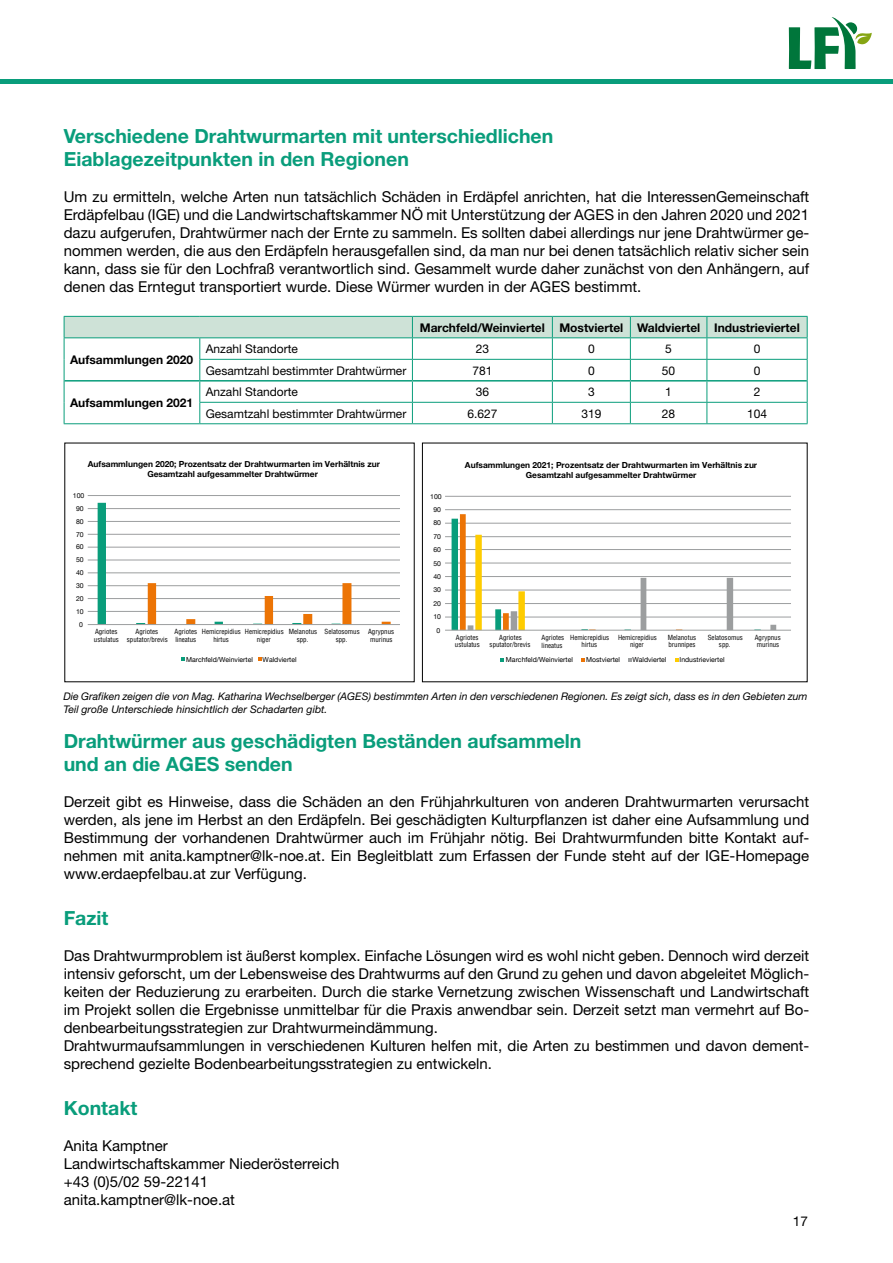
<style>
.page{position:relative;width:893px;height:1263px;background:#fff}
.page>*{position:absolute;margin:0;border:0;box-sizing:border-box;transform-origin:0 0}
.t1{font:700 19.5px/23.4px "Helvetica Neue";color:#099d7b}
.t2{font:15px/18px "Helvetica Neue";color:#000;text-align:justify}
.t3{font:13.5px "Helvetica Neue";color:#000}
.t4{font:12px "Helvetica Neue";color:#000}
.t5{font:700 12px "Helvetica Neue";color:#000}
.t6{font:italic 10.5px/12.6px "Helvetica Neue";color:#000}
.t7{font:700 8.4px/10.1px "Helvetica Neue";color:#000;text-align:center}
.t8{font:condensed 6.9px/7.8px "Helvetica";color:#000;text-align:center}
.t9{font:6.9px "Helvetica Neue";color:#000}
</style>
<div class="page">
<div style="left:0;top:79px;width:893px;height:5px;background:#099d7b"></div>
<svg style="left:789px;top:17px;width:83px;height:52px"></svg>
<hr style="left:88px;top:611px;width:312px;height:1px;background:#9c9e9f">
<hr style="left:88px;top:598px;width:312px;height:1px;background:#9c9e9f">
<hr style="left:88px;top:585px;width:312px;height:1px;background:#9c9e9f">
<hr style="left:88px;top:573px;width:312px;height:1px;background:#9c9e9f">
<hr style="left:88px;top:560px;width:312px;height:1px;background:#9c9e9f">
<hr style="left:88px;top:547px;width:312px;height:1px;background:#9c9e9f">
<hr style="left:88px;top:534px;width:312px;height:1px;background:#9c9e9f">
<hr style="left:88px;top:521px;width:312px;height:1px;background:#9c9e9f">
<hr style="left:88px;top:508px;width:312px;height:1px;background:#9c9e9f">
<hr style="left:88px;top:495px;width:312px;height:1px;background:#9c9e9f">
<svg style="left:98px;top:503px;width:293px;height:121px"></svg>
<hr style="left:88px;top:624px;width:312px;height:1px;background:#9c9e9f">
<hr style="left:445px;top:617px;width:346px;height:1px;background:#9c9e9f">
<hr style="left:445px;top:603px;width:346px;height:1px;background:#9c9e9f">
<hr style="left:445px;top:590px;width:346px;height:1px;background:#9c9e9f">
<hr style="left:445px;top:576px;width:346px;height:1px;background:#9c9e9f">
<hr style="left:445px;top:563px;width:346px;height:1px;background:#9c9e9f">
<hr style="left:445px;top:549px;width:346px;height:1px;background:#9c9e9f">
<hr style="left:445px;top:536px;width:346px;height:1px;background:#9c9e9f">
<hr style="left:445px;top:523px;width:346px;height:1px;background:#9c9e9f">
<hr style="left:445px;top:509px;width:346px;height:1px;background:#9c9e9f">
<hr style="left:445px;top:496px;width:346px;height:1px;background:#9c9e9f">
<svg style="left:452px;top:514px;width:324px;height:116px"></svg>
<hr style="left:445px;top:630px;width:346px;height:1px;background:#9c9e9f">
<hr style="left:64px;top:423px;width:136px;height:1px;background:#099d7b">
<hr style="left:200px;top:423px;width:212px;height:1px;background:#099d7b">
<hr style="left:412px;top:423px;width:140px;height:1px;background:#099d7b">
<hr style="left:552px;top:423px;width:78px;height:1px;background:#099d7b">
<hr style="left:630px;top:423px;width:77px;height:1px;background:#099d7b">
<hr style="left:707px;top:423px;width:100px;height:1px;background:#099d7b">
<svg style="left:64px;top:316px;width:744px;height:107px"></svg>
<h1 class="t1" style="left:64px;top:123px;width:491px">Verschiedene Drahtwurmarten mit unterschiedlichen<br>Eiablagezeitpunkten in den Regionen</h1>
<p class="t2" style="left:64px;top:187px;width:747px">Um zu ermitteln, welche Arten nun tatsächlich Schäden in Erdäpfel anrichten, hat die InteressenGemeinschaft Erdäpfelbau (IGE) und die Landwirtschaftskammer NÖ mit Unterstützung der AGES in den Jahren 2020 und 2021 dazu aufgerufen, Drahtwürmer nach der Ernte zu sammeln. Es sollten dabei allerdings nur jene Drahtwürmer ge&shy;nommen werden, die aus den Erdäpfeln herausgefallen sind, da man nur bei denen tatsächlich relativ sicher sein kann, dass sie für den Lochfraß verantwortlich sind. Gesammelt wurde daher zunächst von den Anhängern, auf denen das Erntegut transportiert wurde. Diese Würmer wurden in der AGES bestimmt.</p>
<p class="t5" style="left:70px;top:352px;width:125px">Aufsammlungen 2020</p>
<p class="t5" style="left:70px;top:395px;width:125px">Aufsammlungen 2021</p>
<p class="t5" style="left:420px;top:320px;width:381px">Marchfeld/Weinviertel Mostviertel Waldviertel Industrieviertel</p>
<p class="t4" style="left:206px;top:342px;width:94px">Anzahl Standorte</p>
<p class="t4" style="left:476px;top:342px;width:15px">23</p>
<p class="t4" style="left:588px;top:342px;width:8px">0</p>
<p class="t4" style="left:665px;top:342px;width:8px">5</p>
<p class="t4" style="left:754px;top:342px;width:8px">0</p>
<p class="t4" style="left:206px;top:363px;width:202px">Gesamtzahl bestimmter Drahtwürmer</p>
<p class="t4" style="left:472px;top:363px;width:22px">781</p>
<p class="t4" style="left:588px;top:363px;width:8px">0</p>
<p class="t4" style="left:662px;top:363px;width:15px">50</p>
<p class="t4" style="left:754px;top:363px;width:8px">0</p>
<p class="t4" style="left:206px;top:385px;width:94px">Anzahl Standorte</p>
<p class="t4" style="left:476px;top:385px;width:15px">36</p>
<p class="t4" style="left:588px;top:385px;width:8px">3</p>
<p class="t4" style="left:665px;top:385px;width:8px">1</p>
<p class="t4" style="left:754px;top:385px;width:8px">2</p>
<p class="t4" style="left:206px;top:406px;width:202px">Gesamtzahl bestimmter Drahtwürmer</p>
<p class="t4" style="left:467px;top:406px;width:32px">6.627</p>
<p class="t4" style="left:581px;top:406px;width:22px">319</p>
<p class="t4" style="left:662px;top:406px;width:15px">28</p>
<p class="t4" style="left:747px;top:406px;width:22px">104</p>
<p class="t7" style="left:88px;top:459px;width:294px">Aufsammlungen 2020; Prozentsatz der Drahtwurmarten im Verhältnis zur<br>Gesamtzahl aufgesammelter Drahtwürmer</p>
<p class="t7" style="left:465px;top:460px;width:294px">Aufsammlungen 2021; Prozentsatz der Drahtwurmarten im Verhältnis zur<br>Gesamtzahl aufgesammelter Drahtwürmer</p>
<p class="t9" style="left:73px;top:490px;width:13px">100</p>
<p class="t9" style="left:430px;top:491px;width:13px">100</p>
<p class="t9" style="left:76px;top:503px;width:9px">90</p>
<p class="t9" style="left:433px;top:505px;width:9px">90</p>
<p class="t9" style="left:76px;top:516px;width:9px">80</p>
<p class="t9" style="left:433px;top:518px;width:9px">80</p>
<p class="t9" style="left:76px;top:529px;width:9px">70</p>
<p class="t9" style="left:433px;top:531px;width:9px">70</p>
<p class="t9" style="left:76px;top:542px;width:9px">60</p>
<p class="t9" style="left:433px;top:545px;width:9px">60</p>
<p class="t9" style="left:76px;top:555px;width:9px">50</p>
<p class="t9" style="left:433px;top:558px;width:9px">50</p>
<p class="t9" style="left:76px;top:568px;width:9px">40</p>
<p class="t9" style="left:433px;top:571px;width:9px">40</p>
<p class="t9" style="left:76px;top:581px;width:9px">30</p>
<p class="t9" style="left:433px;top:585px;width:9px">30</p>
<p class="t9" style="left:76px;top:594px;width:9px">20</p>
<p class="t9" style="left:433px;top:598px;width:9px">20</p>
<p class="t9" style="left:76px;top:606px;width:9px">10</p>
<p class="t9" style="left:433px;top:612px;width:9px">10</p>
<p class="t9" style="left:79px;top:619px;width:5px">0</p>
<p class="t8" style="left:94px;top:627px;width:26px;text-align:left">Agriotes ustulatus</p>
<p class="t8" style="left:127px;top:627px;width:42px">Agriotes sputator/brevis</p>
<p class="t8" style="left:175px;top:627px;width:24px;text-align:left">Agriotes lineatus</p>
<p class="t8" style="left:202px;top:627px;width:40px">Hemicrepidius hirtus</p>
<p class="t8" style="left:245px;top:627px;width:40px">Hemicrepidius niger</p>
<p class="t8" style="left:289px;top:627px;width:30px">Melanotus spp.</p>
<p class="t8" style="left:325px;top:627px;width:37px">Selatosomus spp.</p>
<p class="t8" style="left:368px;top:627px;width:28px;text-align:left">Agrypnus murinus</p>
<p class="t9" style="left:437px;top:625px;width:5px">0</p>
<p class="t8" style="left:455px;top:633px;width:26px;text-align:left">Agriotes ustulatus</p>
<p class="t8" style="left:490px;top:633px;width:42px">Agriotes sputator/brevis</p>
<p class="t8" style="left:542px;top:633px;width:24px;line-height:8.2px;text-align:left">Agriotes lineatus</p>
<p class="t8" style="left:570px;top:633px;width:41px">Hemicrepidius hirtus</p>
<p class="t8" style="left:618px;top:633px;width:41px">Hemicrepidius niger</p>
<p class="t8" style="left:668px;top:633px;width:30px;text-align:left">Melanotus brunnipes</p>
<p class="t8" style="left:708px;top:633px;width:37px">Selatosomus spp.</p>
<p class="t8" style="left:755px;top:633px;width:28px;text-align:left">Agrypnus murinus</p>
<p class="t9" style="left:186px;top:654px;width:68px">Marchfeld/Weinviertel</p>
<p class="t9" style="left:263px;top:654px;width:36px">Waldviertel</p>
<p class="t9" style="left:506px;top:655px;width:68px">Marchfeld/Weinviertel</p>
<p class="t9" style="left:586px;top:655px;width:35px">Mostviertel</p>
<p class="t9" style="left:632px;top:655px;width:36px">Waldviertel</p>
<p class="t9" style="left:679px;top:655px;width:47px">Industrieviertel</p>
<p class="t6" style="left:63px;top:690px;width:746px">Die Grafiken zeigen die von Mag. Katharina Wechselberger (AGES) bestimmten Arten in den verschiedenen Regionen. Es zeigt sich, dass es in den Gebieten zum<br>Teil große Unterschiede hinsichtlich der Schadarten gibt.</p>
<h1 class="t1" style="left:64px;top:729px;width:519px">Drahtwürmer aus geschädigten Beständen aufsammeln und an die AGES senden</h1>
<p class="t2" style="left:64px;top:793px;width:747px">Derzeit gibt es Hinweise, dass die Schäden an den Frühjahrkulturen von anderen Drahtwurmarten verursacht werden, als jene im Herbst an den Erdäpfeln. Bei geschädigten Kulturpflanzen ist daher eine Aufsammlung und Bestimmung der vorhandenen Drahtwürmer auch im Frühjahr nötig. Bei Drahtwurmfunden bitte Kontakt auf&shy;nehmen mit anita.kamptner@lk-noe.at. Ein Begleitblatt zum Erfassen der Funde steht auf der IGE-Homepage www.erdaepfelbau.at zur Verfügung.</p>
<h1 class="t1" style="left:64px;top:906px;width:46px">Fazit</h1>
<p class="t2" style="left:64px;top:946px;width:747px;text-align:left">Das Drahtwurmproblem ist äußerst komplex. Einfache Lösungen wird es wohl nicht geben. Dennoch wird derzeit intensiv geforscht, um der Lebensweise des Drahtwurms auf den Grund zu gehen und davon abgeleitet Möglich&shy;keiten der Reduzierung zu erarbeiten. Durch die starke Vernetzung zwischen Wissenschaft und Landwirtschaft im Projekt sollen die Ergebnisse unmittelbar für die Praxis anwendbar sein. Derzeit setzt man vermehrt auf Bo&shy;denbearbeitungsstrategien zur Drahtwurmeindämmung.<br>Drahtwurmaufsammlungen in verschiedenen Kulturen helfen mit, die Arten zu bestimmen und davon dement&shy;sprechend gezielte Bodenbearbeitungsstrategien zu entwickeln.</p>
<h1 class="t1" style="left:64px;top:1096px;width:75px">Kontakt</h1>
<p class="t2" style="left:64px;top:1136px;width:277px;text-align:left">Anita Kamptner<br>Landwirtschaftskammer Niederösterreich +43 (0)5/02 59-22141 anita.kamptner@lk-noe.at</p>
<p class="t3" style="left:793px;top:1213px;width:17px">17</p>
</div>
